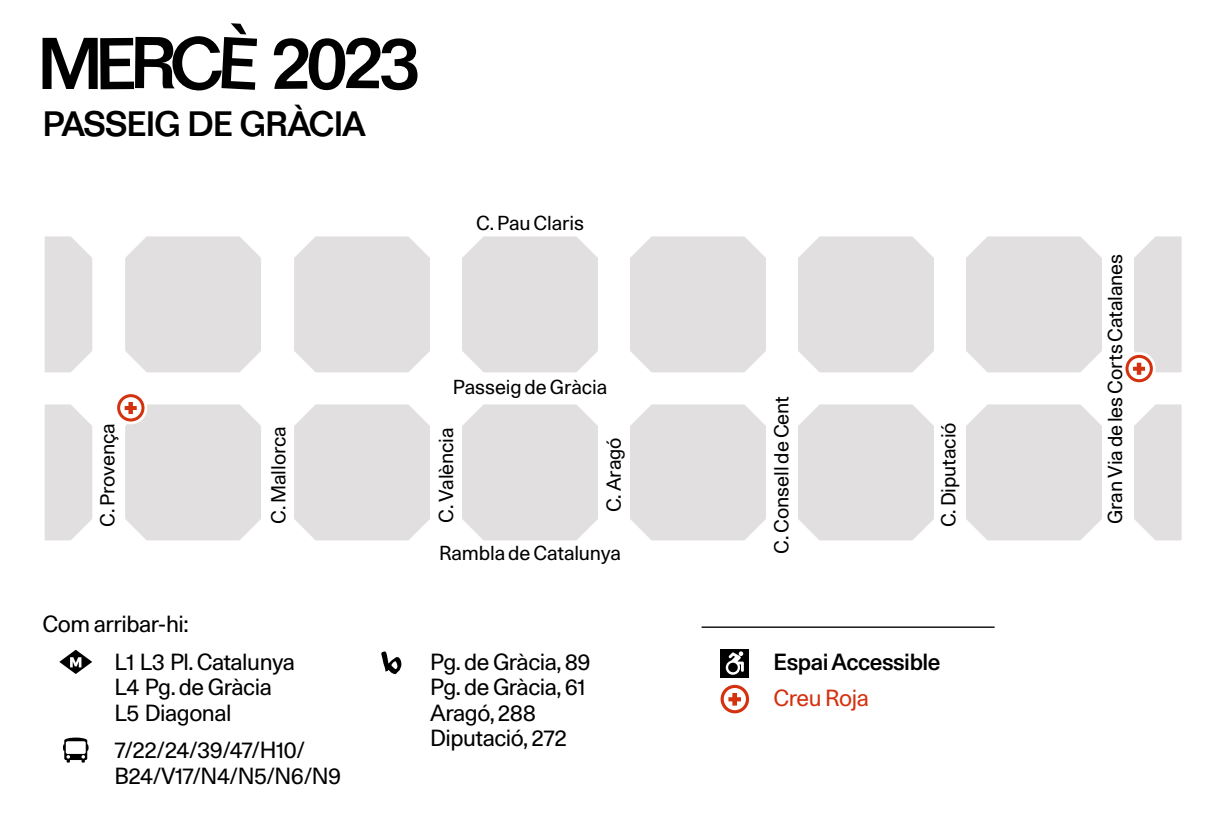
<style>
.page{position:relative;width:1225px;height:834px;background:#fff}
.page>*{position:absolute;margin:0;border:0;box-sizing:border-box;transform-origin:0 0}
.t1{font:500 34.5px "Folio Std";letter-spacing:-.02em;color:#000}
.t2{font:22.5px/25.5px "Unica 77 LL";letter-spacing:-.02em;color:#000}
.t3{font:500 22.5px "Unica 77 LL";letter-spacing:-.02em;color:#000}
.t4{font:22.5px "Unica 77 LL";letter-spacing:-.02em;color:#d4310f}
.t5{font:19.5px "Unica 77 LL";letter-spacing:-.005em;color:#000}
</style>
<div class="page">
<svg style="left:59px;top:649px;width:33px;height:25px"></svg>
<svg style="left:63px;top:737px;width:26px;height:25px"></svg>
<svg style="left:381px;top:651px;width:20px;height:23px"></svg>
<div style="left:294px;top:236px;width:136px;height:137px;background:#e1dfe0"></div>
<div style="left:125px;top:236px;width:136px;height:137px;background:#e1dfe0"></div>
<div style="left:630px;top:236px;width:136px;height:137px;background:#e1dfe0"></div>
<div style="left:966px;top:236px;width:136px;height:137px;background:#e1dfe0"></div>
<div style="left:462px;top:236px;width:136px;height:137px;background:#e1dfe0"></div>
<div style="left:798px;top:236px;width:136px;height:137px;background:#e1dfe0"></div>
<div style="left:294px;top:404px;width:136px;height:137px;background:#e1dfe0"></div>
<div style="left:630px;top:404px;width:136px;height:137px;background:#e1dfe0"></div>
<div style="left:966px;top:404px;width:136px;height:137px;background:#e1dfe0"></div>
<div style="left:462px;top:404px;width:136px;height:137px;background:#e1dfe0"></div>
<div style="left:798px;top:404px;width:136px;height:137px;background:#e1dfe0"></div>
<div style="left:720px;top:648px;width:29px;height:29px;background:#000"></div>
<svg style="left:726px;top:651px;width:18px;height:23px"></svg>
<svg style="left:722px;top:686px;width:25px;height:25px"></svg>
<div style="left:720px;top:684px;width:29px;height:29px;border:3px solid #d4310f;border-radius:50%"></div>
<svg style="left:728px;top:693px;width:13px;height:12px"></svg>
<hr style="left:701px;top:626px;width:293px;height:1px;background:#000">
<svg style="left:44px;top:236px;width:48px;height:305px"></svg>
<svg style="left:43px;top:23px;width:214px;height:68px"></svg>
<svg style="left:274px;top:38px;width:144px;height:52px"></svg>
<svg style="left:119px;top:395px;width:24px;height:25px"></svg>
<div style="left:117px;top:394px;width:27px;height:27px;border:3px solid #d4310f;border-radius:50%"></div>
<svg style="left:122px;top:401px;width:139px;height:140px;background:#e3e0e0"></svg>
<div style="left:1125px;top:355px;width:27px;height:27px;border:3px solid #d4310f;border-radius:50%"></div>
<svg style="left:1130px;top:236px;width:52px;height:305px"></svg>
<h1 class="t1" style="left:43px;top:103px;width:324px">PASSEIG DE GRÀCIA</h1>
<p class="t5" style="left:476px;top:210px;width:109px">C. Pau Claris</p>
<p class="t5" style="left:453px;top:374px;width:156px">Passeig de Gràcia</p>
<p class="t5" style="left:95px;top:527px;width:105px;rotate:-90deg">C. Provença</p>
<p class="t5" style="left:265px;top:524px;width:99px;rotate:-90deg">C. Mallorca</p>
<p class="t5" style="left:433px;top:522px;width:97px;rotate:-90deg">C. València</p>
<p class="t5" style="left:601px;top:512px;width:76px;rotate:-90deg">C. Aragó</p>
<p class="t5" style="left:439px;top:540px;width:183px">Rambla de Catalunya</p>
<p class="t5" style="left:768px;top:553px;width:159px;rotate:-90deg">C. Consell de Cent</p>
<p class="t5" style="left:935px;top:527px;width:106px;rotate:-90deg">C. Diputació</p>
<p class="t2" style="left:115px;top:605px;width:182px;line-height:37.5px;text-indent:-72px">Com arribar-hi:<br>L1 L3 Pl. Catalunya</p>
<p class="t2" style="left:115px;top:673px;width:159px">L4 Pg. de Gràcia<br>L5 Diagonal</p>
<p class="t2" style="left:115px;top:737px;width:228px">7/22/24/39/47/H10/<br>B24/V17/N4/N5/N6/N9</p>
<p class="t2" style="left:430px;top:648px;width:162px">Pg. de Gràcia, 89<br>Pg. de Gràcia, 61<br>Aragó, 288<br>Diputació, 272</p>
<p class="t3" style="left:773px;top:646px;width:168px">Espai Accessible</p>
<p class="t4" style="left:773px;top:683px;width:97px">Creu Roja</p>
<p class="t5" style="left:1102px;top:524px;width:272px;rotate:-90deg">Gran Via de les Corts Catalanes</p>
</div>
